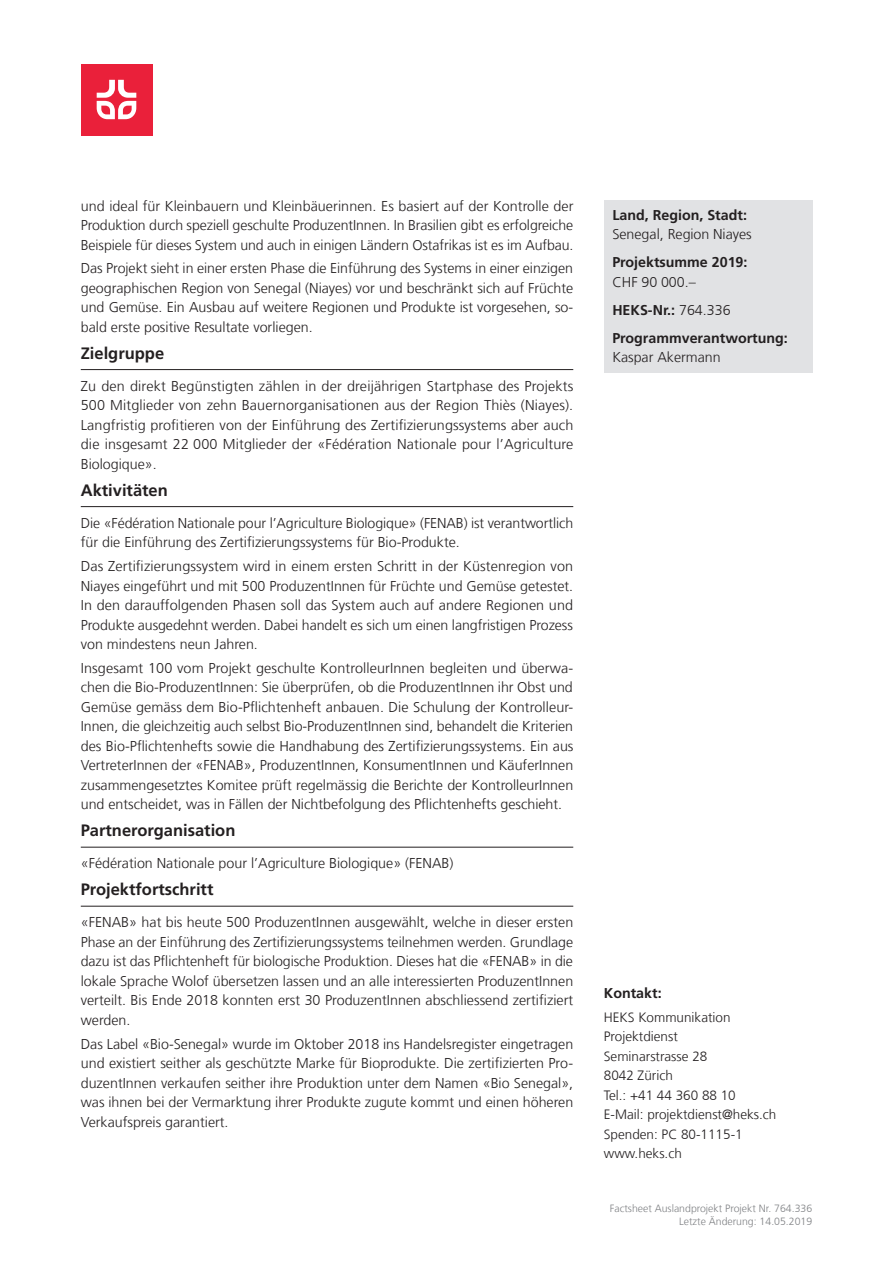
<style>
.page{position:relative;width:893px;height:1263px;background:#fff}
.page>*{position:absolute;margin:0;border:0;box-sizing:border-box;transform-origin:0 0}
.t1{font:700 16.5px "Frutiger LT Com";color:#231f20}
.t2{font:300 14.25px/19.5px "Frutiger LT Com";color:#231f20;text-align:justify}
.t3{font:700 14.25px/28px "Frutiger LT Com";color:#231f20}
.t4{font:300 13.5px/19.5px "Frutiger LT Com";color:#231f20}
.t5{font:300 10.5px/12.6px "Frutiger LT Com";color:#808285;text-align:right}
.s1{font-weight:300}
</style>
<div class="page">
<div style="left:604px;top:201px;width:208px;height:172px;background:#e1e2e4"></div>
<hr style="left:81px;top:369px;width:492px;height:1px;background:#231f20">
<hr style="left:81px;top:506px;width:492px;height:1px;background:#231f20">
<hr style="left:81px;top:847px;width:492px;height:1px;background:#231f20">
<hr style="left:81px;top:906px;width:492px;height:1px;background:#231f20">
<div style="left:81px;top:64px;width:71px;height:71px;background:#ea203a"></div>
<svg style="left:97px;top:80px;width:39px;height:39px"></svg>
<p class="t2" style="left:81px;top:196px;width:494px">und ideal für Kleinbauern und Kleinbäuerinnen. Es basiert auf der Kontrolle der Produktion durch speziell geschulte ProduzentInnen. In Brasilien gibt es erfolgreiche Beispiele für dieses System und auch in einigen Ländern Ostafrikas ist es im Aufbau.</p>
<p class="t2" style="left:81px;top:259px;width:494px">Das Projekt sieht in einer ersten Phase die Einführung des Systems in einer einzigen geographischen Region von Senegal (Niayes) vor und beschränkt sich auf Früchte und Gemüse. Ein Ausbau auf weitere Regionen und Produkte ist vorgesehen, so&shy;bald erste positive Resultate vorliegen.</p>
<p class="t1" style="left:81px;top:343px;width:85px">Zielgruppe</p>
<p class="t2" style="left:81px;top:376px;width:494px">Zu den direkt Begünstigten zählen in der dreijährigen Startphase des Projekts 500 Mitglieder von zehn Bauernorganisationen aus der Region Thiès (Niayes).<br>Langfristig profitieren von der Einführung des Zertifizierungssystems aber auch die insgesamt 22 000 Mitglieder der «Fédération Nationale pour l’Agriculture Biologique».</p>
<p class="t1" style="left:81px;top:480px;width:89px">Aktivitäten</p>
<p class="t2" style="left:81px;top:513px;width:494px">Die «Fédération Nationale pour l’Agriculture Biologique» (FENAB) ist verantwortlich für die Einführung des Zertifizierungssystems für Bio-Produkte.</p>
<p class="t2" style="left:81px;top:556px;width:494px">Das Zertifizierungssystem wird in einem ersten Schritt in der Küstenregion von Niayes eingeführt und mit 500 ProduzentInnen für Früchte und Gemüse getestet.<br>In den darauffolgenden Phasen soll das System auch auf andere Regionen und Produkte ausgedehnt werden. Dabei handelt es sich um einen langfristigen Prozess von mindestens neun Jahren.</p>
<p class="t2" style="left:81px;top:658px;width:494px">Insgesamt 100 vom Projekt geschulte KontrolleurInnen begleiten und überwa&shy;chen die Bio-ProduzentInnen: Sie überprüfen, ob die ProduzentInnen ihr Obst und Gemüse gemäss dem Bio-Pflichtenheft anbauen. Die Schulung der Kontrolleur-Innen, die gleichzeitig auch selbst Bio-ProduzentInnen sind, behandelt die Kriterien des Bio-Pflichtenhefts sowie die Handhabung des Zertifizierungssystems. Ein aus VertreterInnen der «FENAB», ProduzentInnen, KonsumentInnen und KäuferInnen zusammengesetztes Komitee prüft regelmässig die Berichte der KontrolleurInnen und entscheidet, was in Fällen der Nichtbefolgung des Pflichtenhefts geschieht.</p>
<p class="t1" style="left:81px;top:821px;width:156px">Partnerorganisation</p>
<p class="t2" style="left:81px;top:854px;width:374px">«Fédération Nationale pour l’Agriculture Biologique» (FENAB)</p>
<p class="t1" style="left:81px;top:880px;width:134px">Projektfortschritt</p>
<p class="t2" style="left:81px;top:913px;width:494px">«FENAB» hat bis heute 500 ProduzentInnen ausgewählt, welche in dieser ersten Phase an der Einführung des Zertifizierungssystems teilnehmen werden. Grundlage dazu ist das Pflichtenheft für biologische Produktion. Dieses hat die «FENAB» in die lokale Sprache Wolof übersetzen lassen und an alle interessierten ProduzentInnen verteilt. Bis Ende 2018 konnten erst 30 ProduzentInnen abschliessend zertifiziert werden.</p>
<p class="t2" style="left:81px;top:1034px;width:494px">Das Label «Bio-Senegal» wurde im Oktober 2018 ins Handelsregister eingetragen und existiert seither als geschützte Marke für Bioprodukte. Die zertifizierten Pro&shy;duzentInnen verkaufen seither ihre Produktion unter dem Namen «Bio Senegal», was ihnen bei der Vermarktung ihrer Produkte zugute kommt und einen höheren Verkaufspreis garantiert.</p>
<p class="t3" style="left:612px;top:201px;width:136px">Land, Region, Stadt:</p>
<p class="t2" style="left:612px;top:225px;width:141px">Senegal, Region Niayes</p>
<p class="t3" style="left:612px;top:249px;width:137px">Projektsumme 2019:</p>
<p class="t3" style="left:612px;top:268px;width:177px"><span class="s1">CHF 90 000.–<br></span>HEKS-Nr.: <span class="s1">764.336<br></span>Programmverantwortung:</p>
<p class="t2" style="left:612px;top:348px;width:110px">Kaspar Akermann</p>
<p class="t3" style="left:604px;top:979px;width:59px">Kontakt:</p>
<p class="t4" style="left:604px;top:1007px;width:174px">HEKS Kommunikation<br>Projektdienst<br>Seminarstrasse 28<br>8042 Zürich<br>Tel.: +41 44 360 88 10<br>E-Mail: projektdienst@heks.ch<br>Spenden: PC 80-1115-1 www.heks.ch</p>
<p class="t5" style="left:610px;top:1202px;width:204px">Factsheet Auslandprojekt Projekt Nr. 764.336<br>Letzte Änderung: 14.05.2019</p>
</div>
